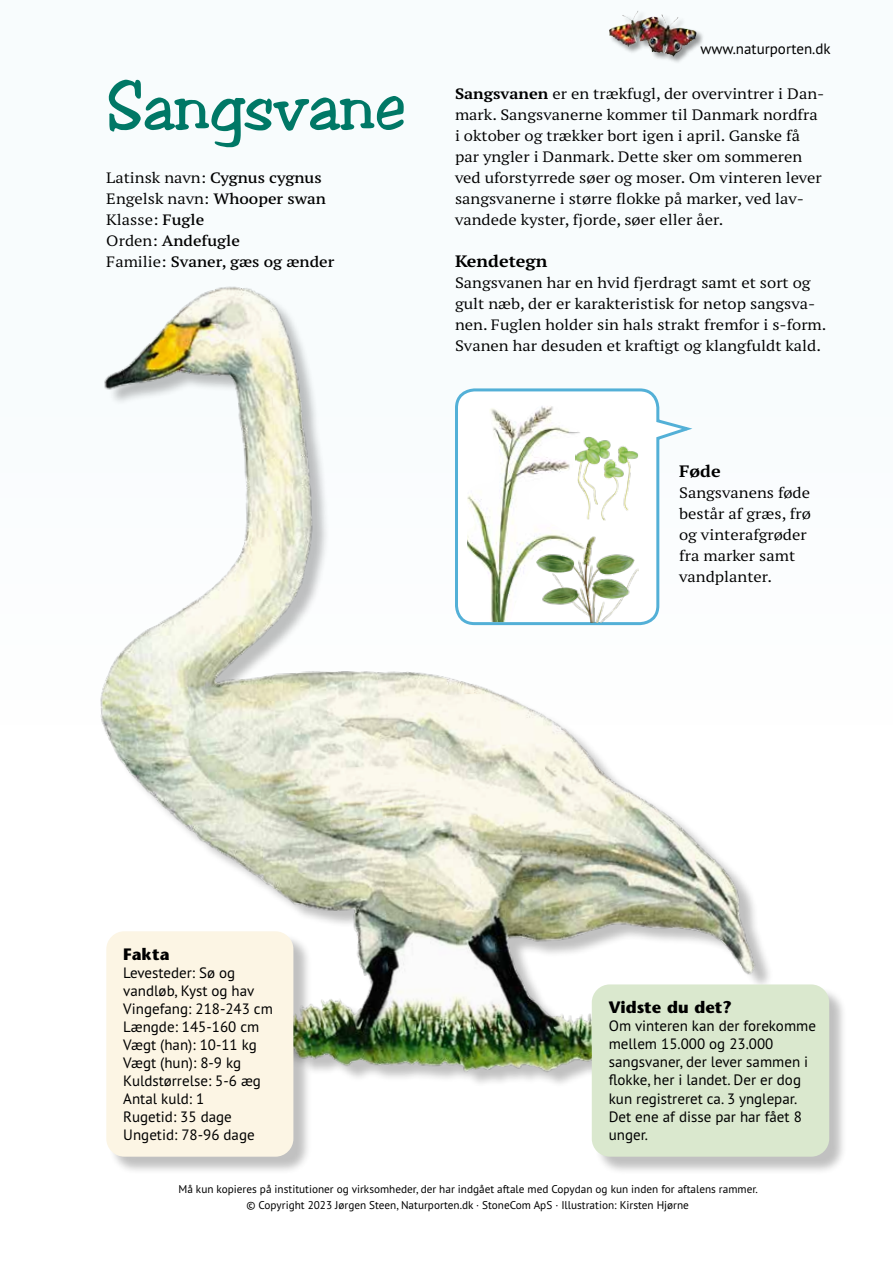
<style>
.page{position:relative;width:893px;height:1263px;background:#f8fcfd}
.page>*{position:absolute;margin:0;border:0;box-sizing:border-box;transform-origin:0 0}
.t1{font:60px "Toledo";color:#007866}
.t2{font:700 16.5px "Stone Sans";color:#000}
.t3{font:700 expanded 16.5px "PT Serif Pro";color:#000}
.t4{font:expanded 15px/21px "PT Serif Pro";color:#000}
.t5{font:15px/18px "PT Sans Pro";color:#000}
.t6{font:600 expanded 15px/21px "PT Serif Pro";color:#000}
.t7{font:11.25px/16.5px "PT Sans Pro";color:#000;text-align:center}
.s1{font-weight:400}
.s2{font-weight:700}
</style>
<div class="page">
<div style="left:609px;top:11px;width:96px;height:54px;background:#000;opacity:.4"></div>
<img style="left:609px;top:11px;width:58px;height:42px">
<img style="left:100px;top:286px;width:669px;height:797px">
<div style="left:109px;top:934px;width:203px;height:241px;background:#000;opacity:.25"></div>
<div style="left:106px;top:931px;width:187px;height:226px;background:#fcf5e4;border-radius:18px"></div>
<div style="left:594px;top:987px;width:254px;height:188px;background:#000;opacity:.25"></div>
<div style="left:592px;top:984px;width:237px;height:173px;background:#dae8ce;border-radius:18px"></div>
<svg style="left:453px;top:387px;width:245px;height:240px"></svg>
<img style="left:585px;top:435px;width:53px;height:86px">
<img style="left:585px;top:535px;width:53px;height:87px">
<img style="left:467px;top:405px;width:118px;height:217px">
<h1 class="t1" style="left:106px;top:70px;width:301px">Sangsvane</h1>
<p class="t6" style="left:106px;top:166px;width:230px"><span class="s1">Latinsk navn:</span> Cygnus cygnus<br><span class="s1">Engelsk navn:</span> Whooper swan<br><span class="s1">Klasse:</span> Fugle<br><span class="s1">Orden:</span> Andefugle<br><span class="s1">Familie:</span> Svaner, gæs og ænder</p>
<p class="t5" style="left:701px;top:39px;width:132px">www.naturporten.dk</p>
<p class="t4" style="left:455px;top:82px;width:371px"><span class="s2">Sangsvanen</span> er en trækfugl, der overvintrer i Dan&shy;mark. Sangsvanerne kommer til Danmark nordfra i oktober og trækker bort igen i april. Ganske få par yngler i Danmark. Dette sker om sommeren ved uforstyrrede søer og moser. Om vinteren lever sangsvanerne i større flokke på marker, ved lav&shy;vandede kyster, fjorde, søer eller åer.</p>
<p class="t3" style="left:455px;top:250px;width:94px">Kendetegn</p>
<p class="t4" style="left:455px;top:271px;width:373px">Sangsvanen har en hvid fjerdragt samt et sort og gult næb, der er karakteristisk for netop sangsva&shy;nen. Fuglen holder sin hals strakt fremfor i s-form.<br>Svanen har desuden et kraftigt og klangfuldt kald.</p>
<p class="t3" style="left:679px;top:460px;width:43px">Føde</p>
<p class="t4" style="left:679px;top:481px;width:133px">Sangsvanens føde består af græs, frø og vinterafgrøder fra marker samt vandplanter.</p>
<p class="t2" style="left:123px;top:945px;width:48px">Fakta</p>
<p class="t5" style="left:123px;top:964px;width:151px">Levesteder: Sø og vandløb, Kyst og hav<br>Vingefang: 218-243 cm<br>Længde: 145-160 cm<br>Vægt (han): 10-11 kg<br>Vægt (hun): 8-9 kg<br>Kuldstørrelse: 5-6 æg<br>Antal kuld: 1<br>Rugetid: 35 dage<br>Ungetid: 78-96 dage</p>
<p class="t2" style="left:609px;top:998px;width:125px">Vidste du det?</p>
<p class="t5" style="left:609px;top:1017px;width:209px">Om vinteren kan der forekomme mellem 15.000 og 23.000 sangsvaner, der lever sammen i flokke, her i landet. Der er dog kun registreret ca. 3 ynglepar.<br>Det ene af disse par har fået 8 unger.</p>
<p class="t7" style="left:178px;top:1180px;width:581px">Må kun kopieres på institutioner og virksomheder, der har indgået aftale med Copydan og kun inden for aftalens rammer. © Copyright 2023 Jørgen Steen, Naturporten.dk · StoneCom ApS · Illustration: Kirsten Hjørne</p>
</div>
